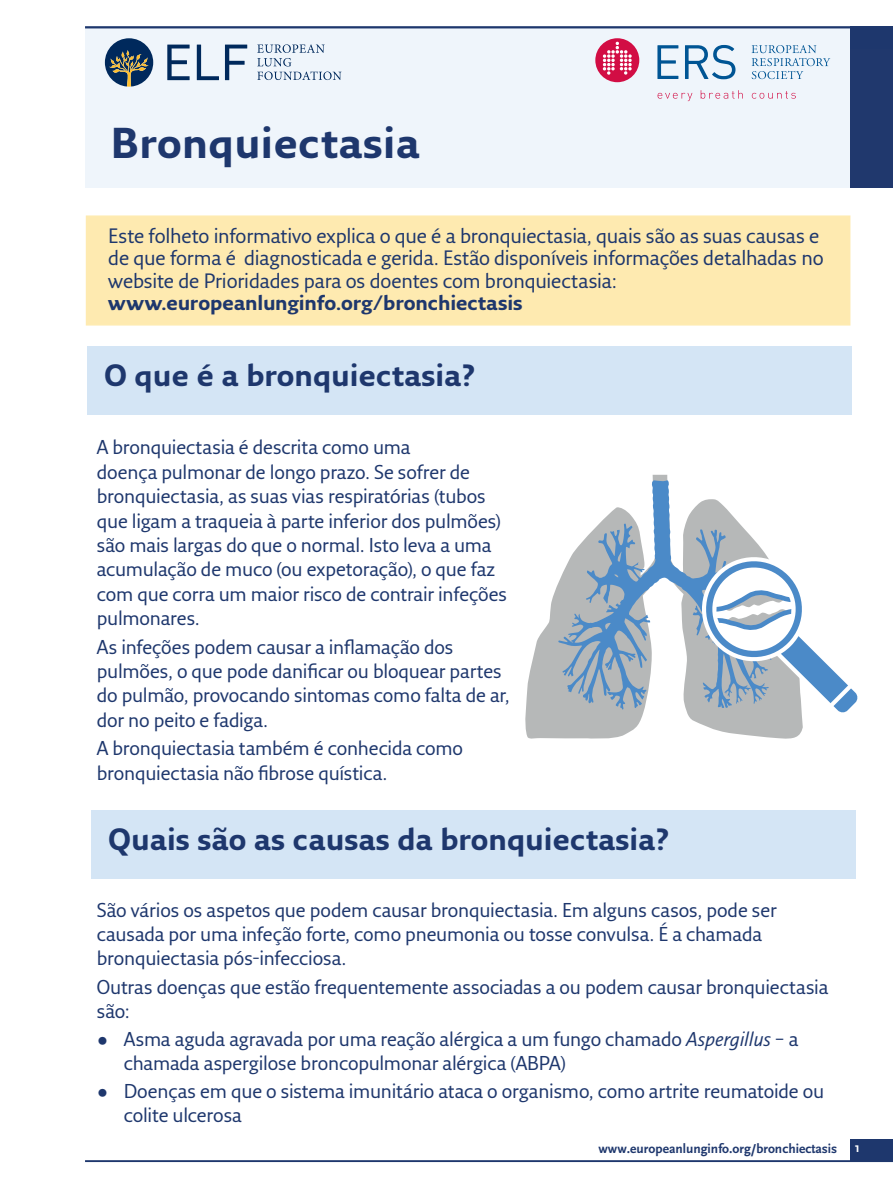
<style>
.page{position:relative;width:893px;height:1191px;background:#fff}
.page>*{position:absolute;margin:0;border:0;box-sizing:border-box;transform-origin:0 0}
.H___Article_title{font:700 42px "Fresco Sans Pro";letter-spacing:.01em;color:#1e376d}
.t1{font:700 30px "Fresco Sans Pro";color:#1e376d}
.H___B-head{font:20.25px/22.5px "Fresco Sans Pro";letter-spacing:-.01em;color:#1e376d}
.H___B-head-2{font:19.5px/24.3px "Fresco Sans Pro";letter-spacing:-.01em;color:#1e376d}
.t2{font:700 13.5px "Scala Sans";color:#1e376d}
.t3{font:700 13.5px "Scala Sans";color:#fff}
.s1{font-weight:700}
.s2{font-style:italic}
</style>
<div class="page">
<div style="left:85px;top:26px;width:808px;height:162px;background:#eff5fb"></div>
<hr style="left:85px;top:26px;width:808px;height:2px;background:#1e376d">
<div style="left:850px;top:26px;width:43px;height:162px;background:#20386d"></div>
<div style="left:850px;top:1138px;width:43px;height:23px;background:#1e376d"></div>
<hr style="left:85px;top:1160px;width:808px;height:2px;background:#1e376d">
<svg style="left:167px;top:45px;width:23px;height:35px"></svg>
<svg style="left:197px;top:45px;width:22px;height:35px"></svg>
<svg style="left:225px;top:45px;width:22px;height:35px"></svg>
<svg style="left:257px;top:44px;width:84px;height:36px"></svg>
<svg style="left:105px;top:38px;width:48px;height:49px"></svg>
<svg style="left:752px;top:45px;width:78px;height:34px"></svg>
<svg style="left:657px;top:45px;width:21px;height:34px"></svg>
<svg style="left:658px;top:93px;width:34px;height:8px"></svg>
<svg style="left:701px;top:90px;width:42px;height:9px"></svg>
<svg style="left:752px;top:91px;width:44px;height:8px"></svg>
<div style="left:595px;top:38px;width:44px;height:44px;background:#d20d44;border-radius:50%"></div>
<svg style="left:603px;top:42px;width:29px;height:33px"></svg>
<svg style="left:685px;top:45px;width:50px;height:34px"></svg>
<div style="left:86px;top:215px;width:764px;height:110px;background:#feeab0"></div>
<div style="left:87px;top:346px;width:764px;height:68px;background:#d4e5f5"></div>
<div style="left:91px;top:810px;width:764px;height:68px;background:#d4e5f5"></div>
<svg style="left:525px;top:475px;width:278px;height:264px"></svg>
<svg style="left:558px;top:480px;width:214px;height:229px"></svg>
<svg style="left:697px;top:552px;width:161px;height:166px"></svg>
<p class="H___Article_title" style="left:111px;top:117px;width:311px">Bronquiectasia</p>
<p class="H___B-head" style="left:108px;top:224px;width:717px">Este folheto informativo explica o que é a bronquiectasia, quais são as suas causas e de que forma é diagnosticada e gerida. Estão disponíveis informações detalhadas no website de Prioridades para os doentes com bronquiectasia: <span class="s1">www.europeanlunginfo.org/bronchiectasis</span></p>
<p class="t1" style="left:104px;top:357px;width:372px">O que é a bronquiectasia?</p>
<p class="H___B-head-2" style="left:97px;top:435px;width:412px">A bronquiectasia é descrita como uma<br>doença pulmonar de longo prazo. Se sofrer de bronquiectasia, as suas vias respiratórias (tubos que ligam a traqueia à parte inferior dos pulmões) são mais largas do que o normal. Isto leva a uma acumulação de muco (ou expetoração), o que faz com que corra um maior risco de contrair infeções pulmonares.</p>
<p class="H___B-head-2" style="left:97px;top:634px;width:414px">As infeções podem causar a inflamação dos pulmões, o que pode danificar ou bloquear partes do pulmão, provocando sintomas como falta de ar, dor no peito e fadiga.</p>
<p class="H___B-head-2" style="left:97px;top:736px;width:368px">A bronquiectasia também é conhecida como bronquiectasia não fibrose quística.</p>
<p class="t1" style="left:108px;top:820px;width:562px">Quais são as causas da bronquiectasia?</p>
<p class="H___B-head-2" style="left:97px;top:898px;width:681px">São vários os aspetos que podem causar bronquiectasia. Em alguns casos, pode ser causada por uma infeção forte, como pneumonia ou tosse convulsa. É a chamada bronquiectasia pós-infecciosa.</p>
<p class="H___B-head-2" style="left:97px;top:974px;width:733px">Outras doenças que estão frequentemente associadas a ou podem causar bronquiectasia são:</p>
<p class="H___B-head-2" style="left:124px;top:1026px;width:676px;text-indent:-27px">• Asma aguda agravada por uma reação alérgica a um fungo chamado <span class="s2">Aspergillus</span> – a chamada aspergilose broncopulmonar alérgica (ABPA)</p>
<p class="H___B-head-2" style="left:124px;top:1078px;width:702px;text-indent:-27px">• Doenças em que o sistema imunitário ataca o organismo, como artrite reumatoide ou colite ulcerosa</p>
<p class="t2" style="left:598px;top:1141px;width:240px">www.europeanlunginfo.org/bronchiectasis</p>
<p class="t3" style="left:855px;top:1140px;width:7px">1</p>
</div>
